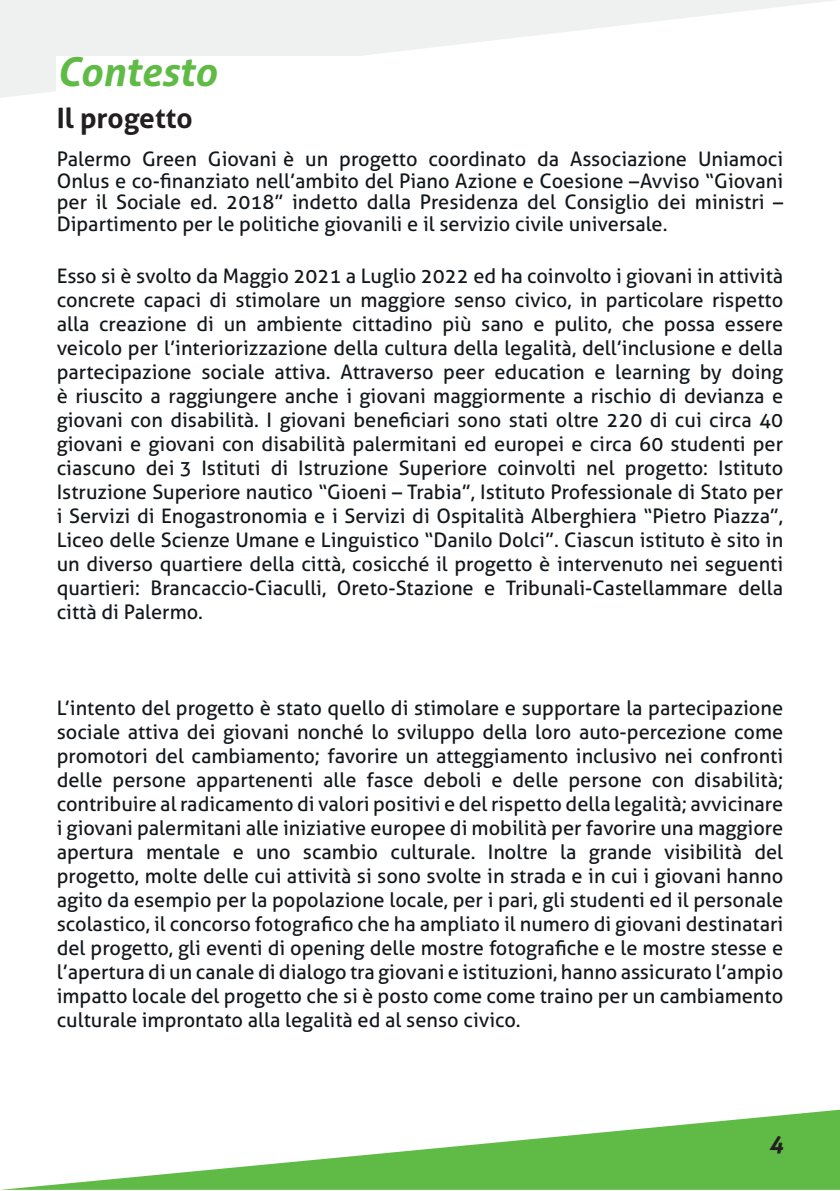
<style>
.page{position:relative;width:840px;height:1191px;background:#fff}
.page>*{position:absolute;margin:0;border:0;box-sizing:border-box;transform-origin:0 0}
.t1{font:italic 700 40px "Aller";color:#60bb46}
.t2{font:700 28px "Aller";color:#231f20}
.t3{font:italic 700 24px "Aller";color:#231f20}
.t4{font:20px/24px "Aller";color:#12171c;text-align:justify}
</style>
<div class="page">
<svg style="left:10px;top:1109px;width:829px;height:80px"></svg>
<svg style="left:0;top:0;width:835px;height:98px;fill:#eff1f0"></svg>
<div style="left:57px;top:57px;width:725px;height:39px;background:#fff"></div>
<h1 class="t1" style="left:57px;top:47px;width:161px">Contesto</h1>
<h2 class="t2" style="left:57px;top:101px;width:137px">Il progetto</h2>
<p class="t4" style="left:57px;top:148px;width:727px;line-height:21.6px">Palermo Green Giovani è un progetto coordinato da Associazione Uniamoci Onlus e co-finanziato nell’ambito del Piano Azione e Coesione – Avviso “Giovani per il Sociale ed. 2018” indetto dalla Presidenza del Consiglio dei ministri – Dipartimento per le politiche giovanili e il servizio civile universale.</p>
<p class="t4" style="left:57px;top:264px;width:727px">Esso si è svolto da Maggio 2021 a Luglio 2022 ed ha coinvolto i giovani in attività concrete capaci di stimolare un maggiore senso civico, in particolare rispetto alla creazione di un ambiente cittadino più sano e pulito, che possa essere veicolo per l’interiorizzazione della cultura della legalità, dell’inclusione e della partecipazione sociale attiva. Attraverso peer education e learning by doing è riuscito a raggiungere anche i giovani maggiormente a rischio di devianza e giovani con disabilità. I giovani beneficiari sono stati oltre 220 di cui circa 40 giovani e giovani con disabilità palermitani ed europei e circa 60 studenti per ciascuno dei 3 Istituti di Istruzione Superiore coinvolti nel progetto: Istituto Istruzione Superiore nautico “Gioeni – Trabia”, Istituto Professionale di Stato per i Servizi di Enogastronomia e i Servizi di Ospitalità Alberghiera “Pietro Piazza”, Liceo delle Scienze Umane e Linguistico “Danilo Dolci”. Ciascun istituto è sito in un diverso quartiere della città, cosicché il progetto è intervenuto nei seguenti quartieri: Brancaccio-Ciaculli, Oreto-Stazione e Tribunali-Castellammare della città di Palermo.</p>
<p class="t4" style="left:57px;top:696px;width:727px">L’intento del progetto è stato quello di stimolare e supportare la partecipazione sociale attiva dei giovani nonché lo sviluppo della loro auto-percezione come promotori del cambiamento; favorire un atteggiamento inclusivo nei confronti delle persone appartenenti alle fasce deboli e delle persone con disabilità; contribuire al radicamento di valori positivi e del rispetto della legalità; avvicinare i giovani palermitani alle iniziative europee di mobilità per favorire una maggiore apertura mentale e uno scambio culturale. Inoltre la grande visibilità del progetto, molte delle cui attività si sono svolte in strada e in cui i giovani hanno agito da esempio per la popolazione locale, per i pari, gli studenti ed il personale scolastico, il concorso fotografico che ha ampliato il numero di giovani destinatari del progetto, gli eventi di opening delle mostre fotografiche e le mostre stesse e l’apertura di un canale di dialogo tra giovani e istituzioni, hanno assicurato l’ampio impatto locale del progetto che si è posto come come traino per un cambiamento culturale improntato alla legalità ed al senso civico.</p>
<p class="t3" style="left:768px;top:1128px;width:16px">4</p>
</div>
